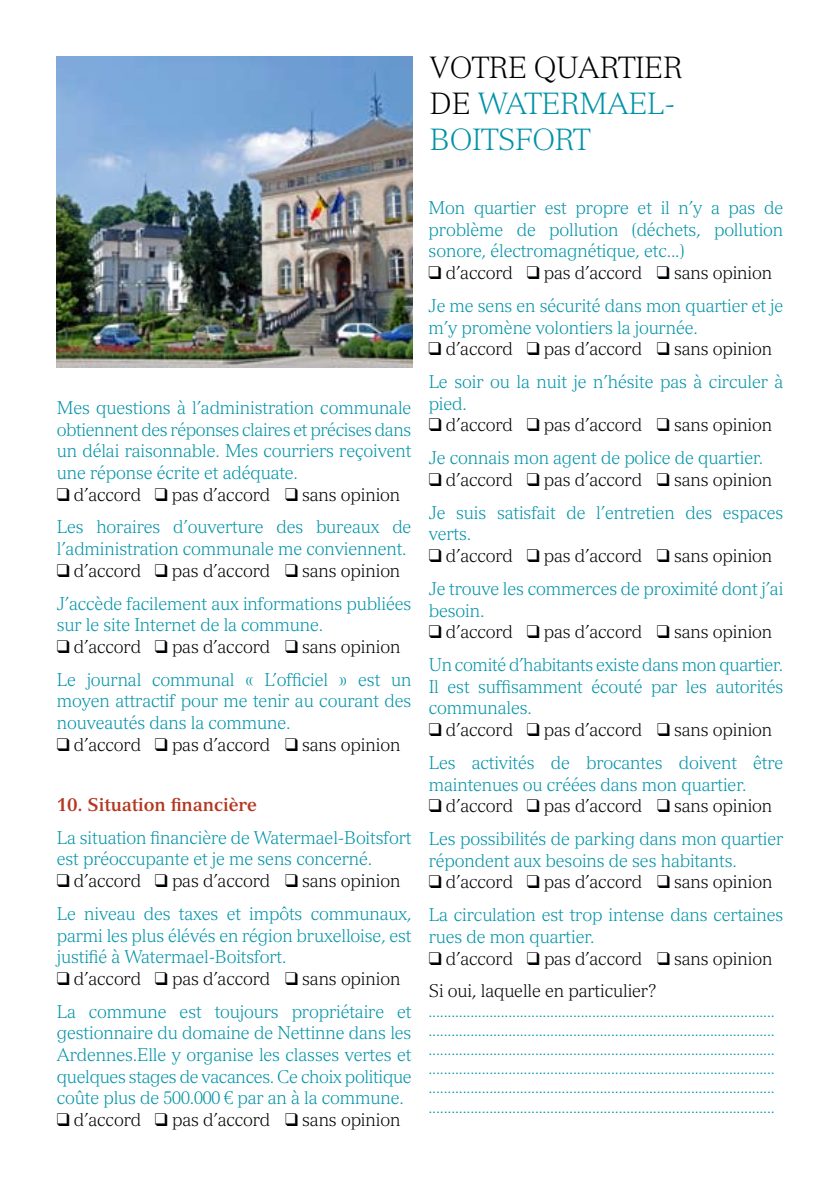
<style>
.page{position:relative;width:840px;height:1191px;background:#fff}
.page>*{position:absolute;margin:0;border:0;box-sizing:border-box;transform-origin:0 0}
.t1{font:300 30px/36px "Versailles LT Std";letter-spacing:-.01em;color:#0092a7;scale:.95 1}
.t2{font:300 18px/33px "Versailles LT Std";letter-spacing:-.01em;color:#0092a7;scale:.95 1}
.t3{font:300 18px/33px "Versailles LT Std";letter-spacing:-.01em;color:#000;scale:.95 1}
.t4{font:700 18px "Versailles LT Std";letter-spacing:-.01em;color:#b33821;scale:.95 1}
.t5{font:300 16px/19.2px "Versailles LT Std";color:#0092a7;text-align:justify;scale:.95 1}
.s1{color:#000}
</style>
<div class="page">
<img style="left:57px;top:57px;width:355px;height:310px">
<h1 class="t1" style="left:429px;top:50px;width:267px"><span class="s1">VOTRE QUARTIER<br>DE</span> WATERMAEL-<br>BOITSFORT</h1>
<p class="t2" style="left:57px;top:397px;width:375px;line-height:21.6px;text-align:justify">Mes questions à l’administration communale obtiennent des réponses claires et précises dans un délai raisonnable. Mes courriers reçoivent une réponse écrite et adéquate.</p>
<p class="t2" style="left:57px;top:478px;width:375px"><span class="s1">❑ d’accord</span> <span class="s1">❑ pas d’accord</span> <span class="s1">❑ sans opinion<br></span>Les horaires d’ouverture des bureaux de</p>
<p class="t2" style="left:57px;top:532px;width:369px">l’administration communale me conviennent.</p>
<p class="t2" style="left:57px;top:554px;width:374px"><span class="s1">❑ d’accord</span> <span class="s1">❑ pas d’accord</span> <span class="s1">❑ sans opinion<br></span>J’accède facilement aux informations publiées</p>
<p class="t2" style="left:57px;top:608px;width:282px">sur le site Internet de la commune.</p>
<p class="t2" style="left:57px;top:630px;width:374px"><span class="s1">❑ d’accord</span> <span class="s1">❑ pas d’accord</span> <span class="s1">❑ sans opinion<br></span>Le journal communal « L’officiel » est un</p>
<p class="t2" style="left:57px;top:690px;width:374px;line-height:21.6px">moyen attractif pour me tenir au courant des nouveautés dans la commune.</p>
<p class="t3" style="left:57px;top:728px;width:363px">❑ d’accord ❑ pas d’accord ❑ sans opinion</p>
<p class="t4" style="left:57px;top:793px;width:212px">10. Situation financière</p>
<p class="t2" style="left:57px;top:826px;width:374px;line-height:21.6px">La situation financière de Watermael-Boitsfort est préoccupante et je me sens concerné.</p>
<p class="t2" style="left:57px;top:864px;width:375px"><span class="s1">❑ d’accord</span> <span class="s1">❑ pas d’accord</span> <span class="s1">❑ sans opinion<br></span>Le niveau des taxes et impôts communaux,</p>
<p class="t2" style="left:57px;top:924px;width:375px;line-height:21.6px">parmi les plus élévés en région bruxelloise, est justifié à Watermael-Boitsfort.</p>
<p class="t2" style="left:57px;top:962px;width:374px"><span class="s1">❑ d’accord</span> <span class="s1">❑ pas d’accord</span> <span class="s1">❑ sans opinion<br></span>La commune est toujours propriétaire et</p>
<p class="t2" style="left:57px;top:1022px;width:375px;line-height:21.6px;text-align:justify">gestionnaire du domaine de Nettinne dans les Ardennes.Elle y organise les classes vertes et quelques stages de vacances. Ce choix politique coûte plus de 500.000 € par an à la commune.</p>
<p class="t3" style="left:57px;top:1103px;width:363px">❑ d’accord ❑ pas d’accord ❑ sans opinion</p>
<p class="t2" style="left:428px;top:197px;width:374px;line-height:21.6px;text-align:justify">Mon quartier est propre et il n’y a pas de problème de pollution (déchets, pollution sonore, électromagnétique, etc...)</p>
<p class="t2" style="left:428px;top:256px;width:374px"><span class="s1">❑ d’accord</span> <span class="s1">❑ pas d’accord</span> <span class="s1">❑ sans opinion<br></span>Je me sens en sécurité dans mon quartier et je</p>
<p class="t2" style="left:428px;top:311px;width:285px">m’y promène volontiers la journée.</p>
<p class="t2" style="left:428px;top:332px;width:375px"><span class="s1">❑ d’accord</span> <span class="s1">❑ pas d’accord</span> <span class="s1">❑ sans opinion<br></span>Le soir ou la nuit je n’hésite pas à circuler à</p>
<p class="t2" style="left:428px;top:387px;width:42px">pied.</p>
<p class="t2" style="left:428px;top:408px;width:363px"><span class="s1">❑ d’accord</span> <span class="s1">❑ pas d’accord</span> <span class="s1">❑ sans opinion<br></span>Je connais mon agent de police de quartier.</p>
<p class="t2" style="left:428px;top:463px;width:374px"><span class="s1">❑ d’accord</span> <span class="s1">❑ pas d’accord</span> <span class="s1">❑ sans opinion<br></span>Je suis satisfait de l’entretien des espaces</p>
<p class="t2" style="left:428px;top:517px;width:46px">verts.</p>
<p class="t2" style="left:428px;top:539px;width:374px"><span class="s1">❑ d’accord</span> <span class="s1">❑ pas d’accord</span> <span class="s1">❑ sans opinion<br></span>Je trouve les commerces de proximité dont j’ai</p>
<p class="t2" style="left:428px;top:594px;width:60px">besoin.</p>
<p class="t2" style="left:428px;top:615px;width:374px"><span class="s1">❑ d’accord</span> <span class="s1">❑ pas d’accord</span> <span class="s1">❑ sans opinion<br></span>Un comité d’habitants existe dans mon quartier.</p>
<p class="t2" style="left:428px;top:675px;width:374px;line-height:21.6px">Il est suffisamment écouté par les autorités communales.</p>
<p class="t2" style="left:428px;top:713px;width:374px"><span class="s1">❑ d’accord</span> <span class="s1">❑ pas d’accord</span> <span class="s1">❑ sans opinion<br></span>Les activités de brocantes doivent être</p>
<p class="t2" style="left:428px;top:767px;width:336px">maintenues ou créées dans mon quartier.</p>
<p class="t2" style="left:428px;top:789px;width:375px"><span class="s1">❑ d’accord</span> <span class="s1">❑ pas d’accord</span> <span class="s1">❑ sans opinion<br></span>Les possibilités de parking dans mon quartier</p>
<p class="t2" style="left:428px;top:844px;width:325px">répondent aux besoins de ses habitants.</p>
<p class="t2" style="left:428px;top:865px;width:374px"><span class="s1">❑ d’accord</span> <span class="s1">❑ pas d’accord</span> <span class="s1">❑ sans opinion<br></span>La circulation est trop intense dans certaines</p>
<p class="t2" style="left:428px;top:920px;width:176px">rues de mon quartier.</p>
<p class="t3" style="left:428px;top:941px;width:363px">❑ d’accord ❑ pas d’accord ❑ sans opinion<br>Si oui, laquelle en particulier?</p>
<p class="t5" style="left:428px;top:1001px;width:366px">........................................................................................... ........................................................................................... ........................................................................................... ........................................................................................... ........................................................................................... ...........................................................................................</p>
</div>
